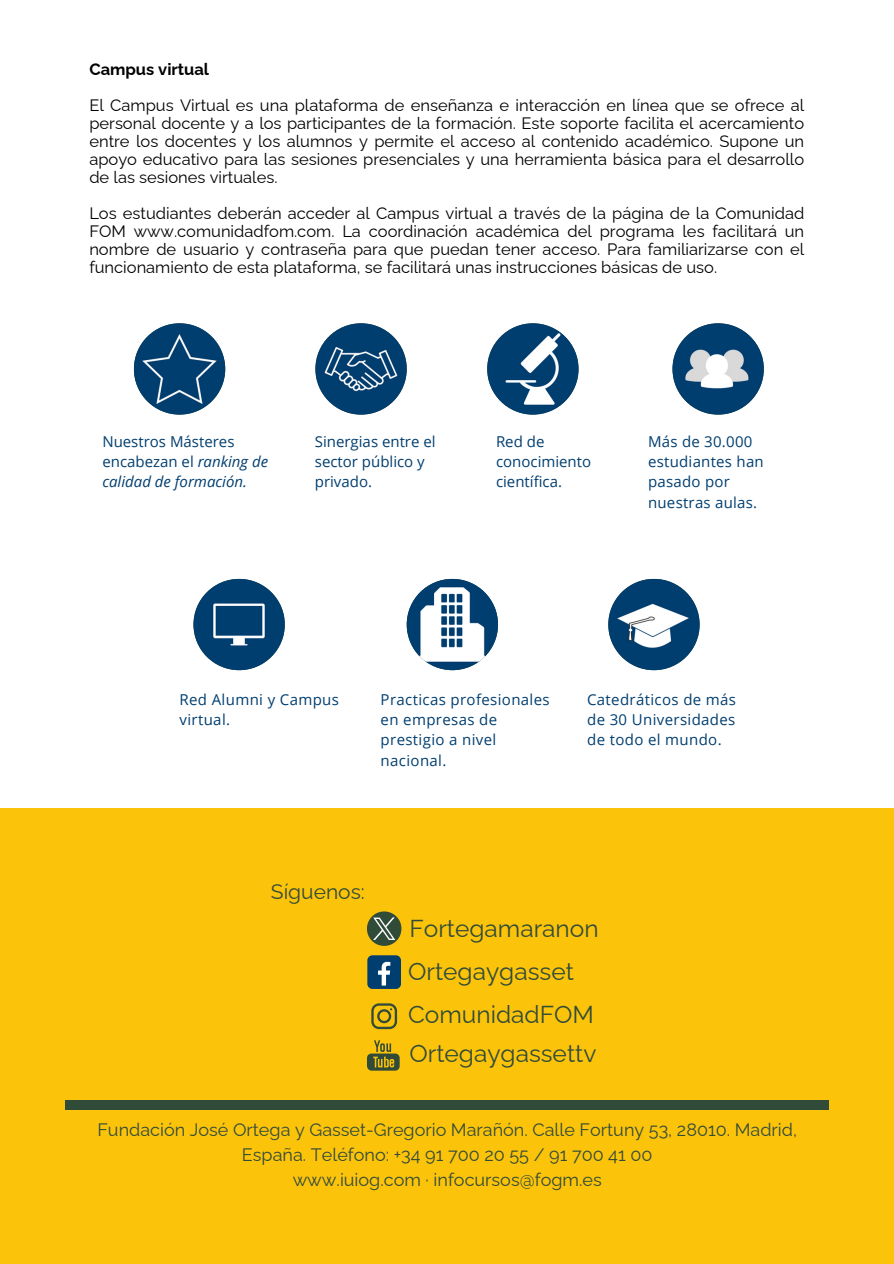
<style>
.page{position:relative;width:894px;height:1264px;background:#fff}
.page>*{position:absolute;margin:0;border:0;box-sizing:border-box;transform-origin:0 0}
.t1{font:24.45px "Raleway";color:#314b39}
.t2{font:21px "Raleway";color:#314b39}
.t3{font:18px/24.8px "Raleway";color:#314b39;text-align:center}
.t4{font:16.5px/18px "Raleway";color:#000;text-align:justify}
.t5{font:700 16.5px "Raleway";color:#000}
.t6{font:15px/20.2px "Open Sans";letter-spacing:.025em;color:#003e70}
.t7{font:15px/20.2px "Open Sans";color:#003e70}
.t8{font:italic 15px/20.2px "Open Sans";color:#003e70}
.s1{font-style:normal}
</style>
<div class="page">
<div style="left:0;top:807px;width:893px;height:456px;background:#fcc30b"></div>
<div style="left:65px;top:1100px;width:763px;height:9px;background:#314b39"></div>
<img style="left:134px;top:323px;width:91px;height:91px;border-radius:50%">
<img style="left:672px;top:323px;width:91px;height:91px;border-radius:50%">
<img style="left:315px;top:323px;width:91px;height:91px;border-radius:50%">
<img style="left:608px;top:579px;width:91px;height:91px;border-radius:50%">
<img style="left:193px;top:579px;width:92px;height:91px;border-radius:50%">
<img style="left:487px;top:323px;width:91px;height:91px;border-radius:50%">
<img style="left:406px;top:579px;width:92px;height:91px;border-radius:50%">
<svg style="left:367px;top:1040px;width:32px;height:30px"></svg>
<div style="left:367px;top:955px;width:34px;height:33px;background:#003e70;border-radius:5px"></div>
<svg style="left:378px;top:961px;width:12px;height:24px"></svg>
<svg style="left:367px;top:911px;width:34px;height:34px"></svg>
<svg style="left:371px;top:1003px;width:26px;height:26px"></svg>
<p class="t5" style="left:89px;top:59px;width:121px">Campus virtual</p>
<p class="t4" style="left:89px;top:96px;width:716px">El Campus Virtual es una plataforma de enseñanza e interacción en línea que se ofrece al personal docente y a los participantes de la formación. Este soporte facilita el acercamiento entre los docentes y los alumnos y permite el acceso al contenido académico. Supone un apoyo educativo para las sesiones presenciales y una herramienta básica para el desarrollo de las sesiones virtuales.</p>
<p class="t4" style="left:89px;top:204px;width:716px">Los estudiantes deberán acceder al Campus virtual a través de la página de la Comunidad FOM www.comunidadfom.com. La coordinación académica del programa les facilitará un nombre de usuario y contraseña para que puedan tener acceso. Para familiarizarse con el funcionamiento de esta plataforma, se facilitará unas instrucciones básicas de uso.</p>
<p class="t8" style="left:102px;top:431px;width:167px"><span class="s1">Nuestros Másteres encabezan el</span> ranking de calidad de formación.</p>
<p class="t6" style="left:648px;top:431px;width:117px">Más de 30.000 estudiantes han pasado por nuestras aulas.</p>
<p class="t7" style="left:315px;top:431px;width:122px">Sinergias entre el sector público y privado.</p>
<p class="t7" style="left:496px;top:431px;width:97px">Red de conocimiento científica.</p>
<p class="t6" style="left:179px;top:689px;width:161px">Red Alumni y Campus virtual.</p>
<p class="t6" style="left:380px;top:689px;width:170px">Practicas profesionales en empresas de prestigio a nivel nacional.</p>
<p class="t6" style="left:587px;top:689px;width:150px;text-align:justify">Catedráticos de más de 30 Universidades de todo el mundo.</p>
<p class="t2" style="left:271px;top:879px;width:95px">Síguenos:</p>
<h1 class="t1" style="left:409px;top:914px;width:191px">Fortegamaranon</h1>
<h1 class="t1" style="left:408px;top:956px;width:167px">Ortegaygasset</h1>
<h1 class="t1" style="left:408px;top:1000px;width:187px">ComunidadFOM</h1>
<h1 class="t1" style="left:409px;top:1039px;width:188px">Ortegaygassettv</h1>
<p class="t3" style="left:97px;top:1117px;width:701px">Fundación José Ortega y Gasset-Gregorio Marañón. Calle Fortuny 53, 28010. Madrid,<br>España. Teléfono: +34 91 700 20 55 / 91 700 41 00<br>www.iuiog.com · infocursos@fogm.es</p>
</div>
